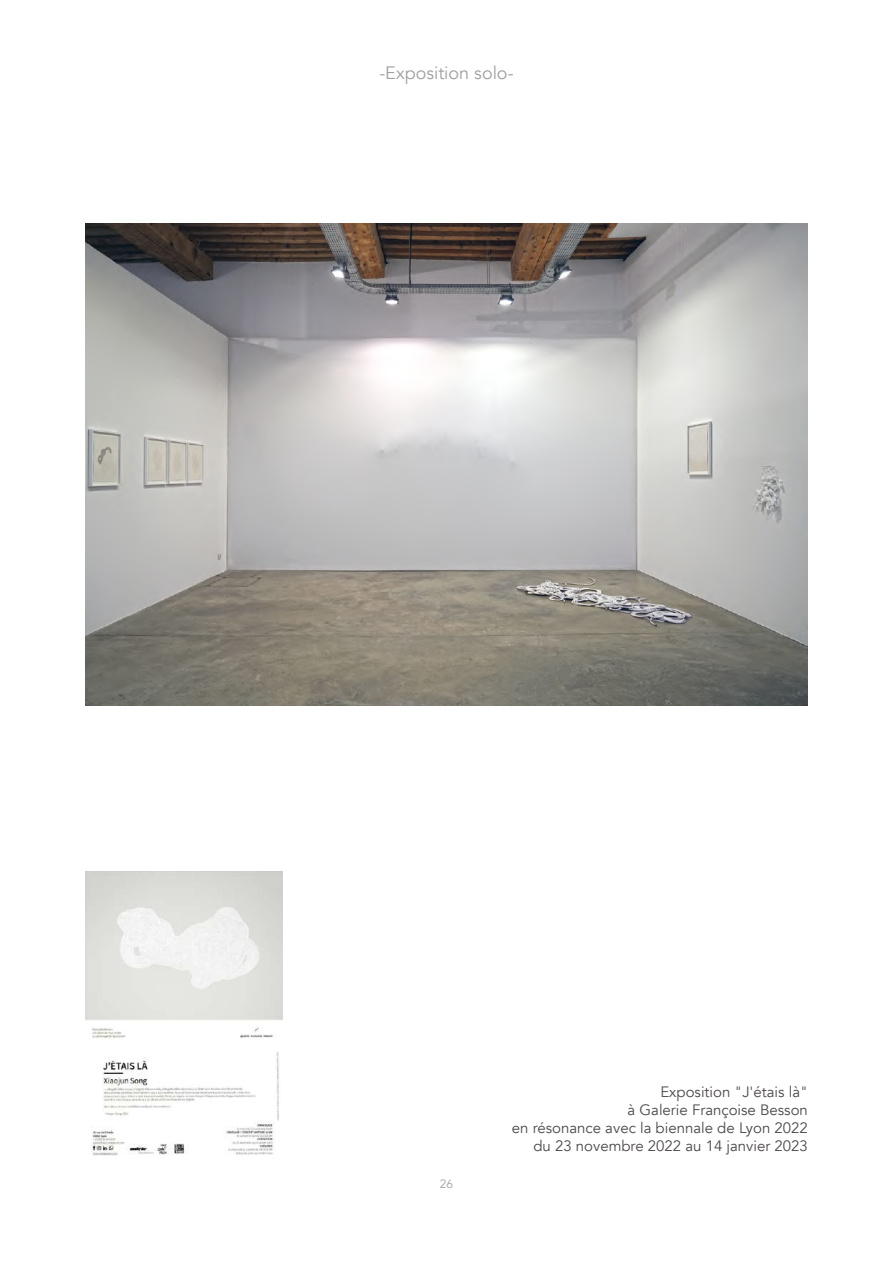
<style>
.page{position:relative;width:893px;height:1263px;background:#fff}
.page>*{position:absolute;margin:0;border:0;box-sizing:border-box;transform-origin:0 0}
.t1{font:18px "Avenir";color:#9fa0a0}
.t2{font:15px/18px "Avenir";color:#4c4948;text-align:right}
.t3{font:12px "Avenir";color:#9fa0a0}
</style>
<div class="page">
<img style="left:85px;top:223px;width:723px;height:482px">
<img style="left:85px;top:872px;width:198px;height:284px">
<p class="t1" style="left:379px;top:62px;width:136px">-Exposition solo-</p>
<p class="t3" style="left:440px;top:1177px;width:15px">26</p>
<p class="t2" style="left:512px;top:1083px;width:297px">Exposition "J'étais là"<br>à Galerie Françoise Besson<br>en résonance avec la biennale de Lyon 2022 du 23 novembre 2022 au 14 janvier 2023</p>
</div>
